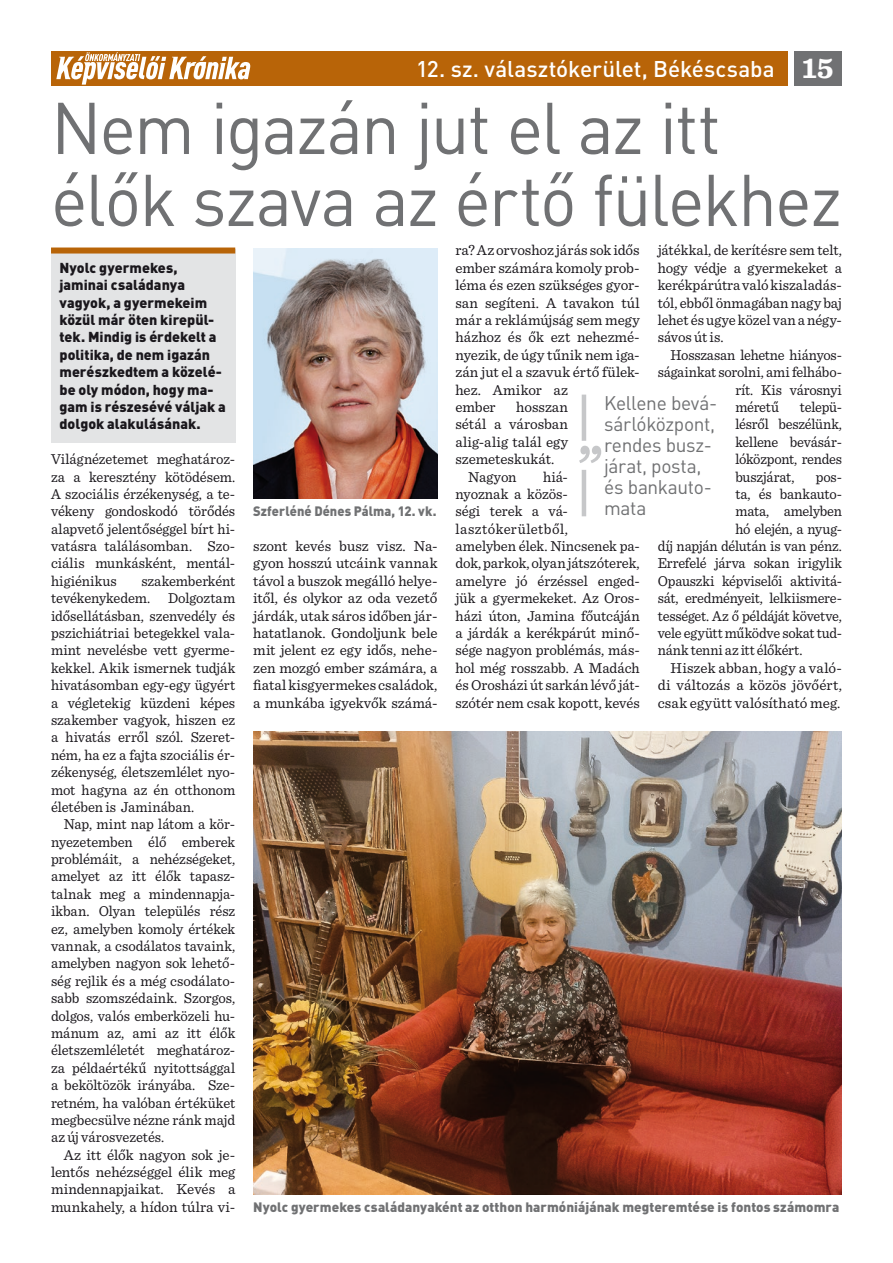
<style>
.page{position:relative;width:893px;height:1263px;background:#fff}
.page>*{position:absolute;margin:0;border:0;box-sizing:border-box;transform-origin:0 0}
.CÍM_VEKONY{font:72px/72px "DIN Pro";letter-spacing:-.025em;color:#707173;scale:.96 1}
.KENYER_TOMPA{font:500 22.5px "DIN Pro";color:#fff}
.CITA{font:19.5px/21px "DIN Pro";letter-spacing:-.02em;color:#707173}
.t1{font:700 19.5px "DIN Pro";letter-spacing:.005em;color:#fff}
.KENYER{font:15px/17.4px "Sentinel";letter-spacing:-.005em;color:#1a171c;text-align:justify}
.KENYER_TOMPA-2{font:15px/17.4px "Sentinel";color:#1a171c;text-align:justify}
.KENYER-2{font:15px/17.4px "Sentinel";letter-spacing:-.005em;color:#1a171c;text-align:justify;scale:.96 1}
.KENYER-3{font:15px "Sentinel";letter-spacing:-.025em;color:#1a171c;scale:.96 1}
.LEAD{font:900 14.25px/17.4px "DIN Pro";color:#1a171c}
.KEPALA{font:900 13.5px "DIN Pro";letter-spacing:.005em;color:#707173}
.KEPALA-2{font:900 13.5px "DIN Pro";letter-spacing:.005em;color:#707173;scale:.95 1}
.s1{font-family:"Sentinel";font-size:30px}
</style>
<div class="page">
<div style="left:51px;top:51px;width:736px;height:34px;background:#b86408"></div>
<div style="left:795px;top:51px;width:47px;height:34px;background:#707173"></div>
<svg style="left:56px;top:52px;width:194px;height:33px"></svg>
<div style="left:51px;top:249px;width:184px;height:193px;background:#e3e4e5"></div>
<div style="left:51px;top:247px;width:184px;height:6px;background:#b86408"></div>
<img style="left:253px;top:249px;width:184px;height:250px">
<img style="left:253px;top:731px;width:589px;height:463px">
<hr style="left:582px;top:395px;width:4px;height:46px;background:#c6c7c9">
<hr style="left:582px;top:470px;width:4px;height:46px;background:#c6c7c9">
<svg style="left:579px;top:446px;width:22px;height:17px"></svg>
<h3 class="t1" style="left:538px;top:55px;width:297px">2024. MÁRCIUS 25., HÉTFŐ <span class="s1">15</span></h3>
<p class="CÍM_VEKONY" style="left:51px;top:89px;width:825px">Nem igazán jut el az itt élők szava az értő fülekhez</p>
<p class="LEAD" style="left:60px;top:258px;width:168px">Nyolc gyermekes, jaminai családanya vagyok, a gyermekeim közül már öten kirepül&shy;tek. Mindig is érdekelt a politika, de nem igazán merészkedtem a közelé&shy;be oly módon, hogy ma&shy;gam is részesévé váljak a dolgok alakulásának.</p>
<p class="KENYER_TOMPA-2" style="left:51px;top:449px;width:186px">Világnézetemet meghatároz&shy;za a keresztény kötödésem.<br>A szociális érzékenység, a te&shy;vékeny gondoskodó törődés alapvető jelentőséggel bírt hi&shy;vatásra találásomban. Szo&shy;ciális munkásként, mentál&shy;higiénikus</p>
<p class="KENYER_TOMPA" style="left:416px;top:53px;width:360px">12. sz. választókerület, Békéscsaba</p>
<p class="KENYER" style="left:455px;top:241px;width:186px;text-align:left">ra? Az orvoshoz járás sok idős ember számára komoly prob&shy;léma és ezen szükséges gyor&shy;san segíteni. A tavakon túl már a reklámújság sem megy házhoz és ők ezt nehezmé&shy;nyezik, de úgy tűnik nem iga&shy;zán jut el a szavuk értő fülek&shy;hez. Amikor az<br>ember</p>
<p class="KENYER" style="left:658px;top:241px;width:186px">játékkal, de kerítésre sem telt, hogy védje a gyermekeket a kerékpárútra való kiszaladás&shy;tól, ebből önmagában nagy baj lehet és ugye közel van a négy&shy;sávos út is.</p>
<p class="KENYER-2" style="left:670px;top:345px;width:180px">Hosszasan lehetne hiányos-</p>
<p class="KENYER-2" style="left:658px;top:363px;width:193px">ságainkat sorolni, ami felhábo-</p>
<p class="KENYER-2" style="left:735px;top:380px;width:113px">rít. Kis városnyi</p>
<p class="KENYER-2" style="left:735px;top:397px;width:47px">méretű</p>
<p class="CITA" style="left:604px;top:392px;width:115px">Kellene bevá&shy;sárlóközpont, rendes busz&shy;járat, posta, és bankauto&shy;mata</p>
<p class="KENYER" style="left:455px;top:397px;width:114px;text-indent:61px">hosszan sétál a városban alig-alig talál egy szemeteskukát.</p>
<p class="KENYER" style="left:468px;top:467px;width:50px">Nagyon</p>
<p class="KENYER-2" style="left:735px;top:397px;width:113px;text-indent:65px">telepü&shy;lésről beszélünk, kellene bevásár&shy;lóközpont, rendes buszjárat,</p>
<p class="KENYER" style="left:455px;top:467px;width:186px;text-align:left;text-indent:88px">hiá-<br>nyoznak a közös-<br>ségi terek a vá&shy;lasztókerületből,<br>amelyben élek. Nincsenek pa&shy;dok, parkok, olyan játszóterek, amelyre jó érzéssel enged&shy;jük a gyermekeket. Az Oros&shy;házi úton, Jamina főutcáján a járdák a kerékpárút minő&shy;sége nagyon problémás, más&shy;hol még rosszabb. A Madách és Orosházi út sarkán lévő ját&shy;szótér nem csak kopott, kevés</p>
<p class="KENYER-2" style="left:816px;top:467px;width:29px">pos-</p>
<p class="KENYER-2" style="left:735px;top:484px;width:113px">ta, és bankauto-</p>
<p class="KENYER-2" style="left:735px;top:502px;width:113px">mata, amelyben</p>
<p class="KENYER-3" style="left:735px;top:517px;width:113px">hó elején, a nyug-</p>
<p class="KENYER-2" style="left:658px;top:536px;width:193px">díj napján délután is van pénz.</p>
<p class="KENYER-2" style="left:658px;top:554px;width:193px">Errefelé járva sokan irigylik</p>
<p class="KENYER-2" style="left:658px;top:571px;width:193px">Opauszki képviselői aktivitá-</p>
<p class="KENYER-2" style="left:658px;top:589px;width:193px">sát, eredményeit, lelkiismere-</p>
<p class="KENYER-2" style="left:658px;top:606px;width:193px">tességet. Az ő példáját követve,</p>
<p class="KENYER-2" style="left:658px;top:623px;width:193px">vele együtt működve sokat tud-</p>
<p class="KENYER-2" style="left:658px;top:641px;width:152px">nánk tenni az itt élőkért.</p>
<p class="KENYER" style="left:658px;top:658px;width:186px;text-indent:13px">Hiszek abban, hogy a való&shy;di változás a közös jövőért, csak együtt valósítható meg.</p>
<p class="KEPALA-2" style="left:253px;top:502px;width:194px">Szferléné Dénes Pálma, 12. vk.</p>
<p class="KENYER" style="left:253px;top:536px;width:186px">szont kevés busz visz. Na&shy;gyon hosszú utcáink vannak távol a buszok megálló helye&shy;itől, és olykor az oda vezető járdák, utak sáros időben jár&shy;hatatlanok. Gondoljunk bele mit jelent ez egy idős, nehe&shy;zen mozgó ember számára, a fiatal kisgyermekes családok, a munkába igyekvők számá-</p>
<p class="KENYER_TOMPA-2" style="left:51px;top:571px;width:186px;text-indent:90px">szakemberként tevékenykedem. Dolgoztam idősellátásban, szenvedély és pszichiátriai betegekkel vala&shy;mint nevelésbe vett gyerme&shy;kekkel. Akik ismernek tudják hivatásomban egy-egy ügyért a végletekig küzdeni képes szakember vagyok, hiszen ez a hivatás erről szól. Szeret&shy;ném, ha ez a fajta szociális ér&shy;zékenység, életszemlélet nyo&shy;mot hagyna az én otthonom életében is Jaminában.</p>
<p class="KENYER" style="left:51px;top:815px;width:186px;text-indent:13px">Nap, mint nap látom a kör&shy;nyezetemben élő emberek problémáit, a nehézségeket, amelyet az itt élők tapasz&shy;talnak meg a mindennapja&shy;ikban. Olyan település rész ez, amelyben komoly értékek vannak, a csodálatos tavaink, amelyben nagyon sok lehető&shy;ség rejlik és a még csodálato&shy;sabb szomszédaink. Szorgos, dolgos, valós emberközeli hu&shy;mánum az, ami az itt élők életszemléletét meghatároz&shy;za példaértékű nyitottsággal a beköltözök irányába. Sze&shy;retném, ha valóban értéküket megbecsülve nézne ránk majd az új városvezetés.</p>
<p class="KENYER" style="left:51px;top:1145px;width:186px;text-indent:13px">Az itt élők nagyon sok je&shy;lentős nehézséggel élik meg mindennapjaikat. Kevés a munkahely, a hídon túlra vi-</p>
<p class="KEPALA" style="left:253px;top:1198px;width:588px">Nyolc gyermekes családanyaként az otthon harmóniájának megteremtése is fontos számomra</p>
</div>
